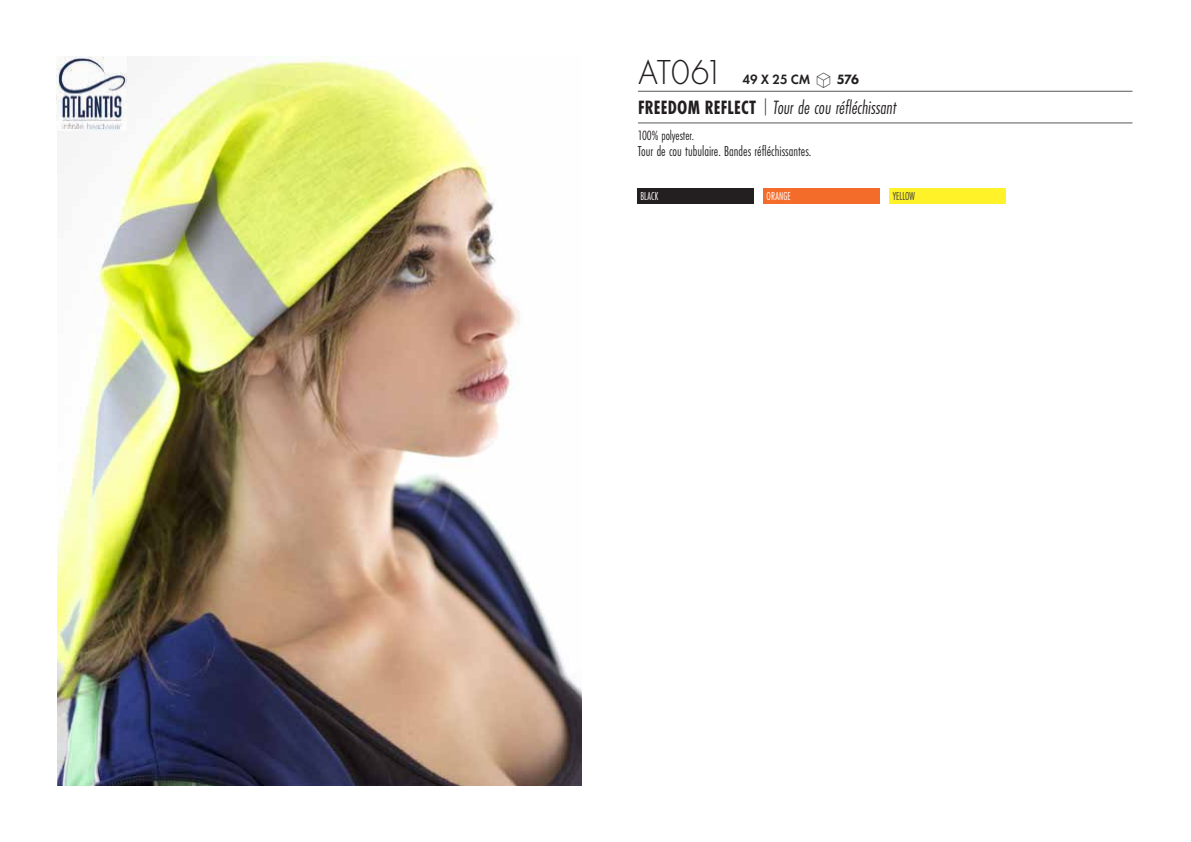
<style>
.page{position:relative;width:1191px;height:842px;background:#fff}
.page>*{position:absolute;margin:0;border:0;box-sizing:border-box;transform-origin:0 0}
.t1{font:300 36px "Futura PT";letter-spacing:-.02em;color:#231f20;scale:.95 1}
.t2{font:italic 20px "Futura PT Cond";color:#231f20;scale:.95 1}
.t3{font:15px "Futura PT Cond";color:#231f20;scale:.95 1}
.t4{font:14px "Futura PT Cond";letter-spacing:-.005em;color:#231f20;scale:.95 1}
.t5{font:600 14px "Futura PT";color:#231f20;scale:.95 1}
.t6{font:12px "Futura PT Cond";letter-spacing:.01em;color:#fff;scale:.9 1}
.t7{font:12px "Futura PT Cond";letter-spacing:.01em;color:#3e3e3f;scale:.9 1}
.s1{font-family:"Linotype Shapeshifter";font-weight:400;font-size:20px}
.s2{font-weight:800}
.s3{font-weight:700;font-style:normal}
.s4{font-family:"DIN Pro";font-weight:300;font-style:normal;font-stretch:condensed}
</style>
<div class="page">
<img style="left:57px;top:57px;width:524px;height:728px">
<img style="left:57px;top:57px;width:70px;height:74px">
<hr style="left:638px;top:91px;width:494px;height:1px;background:#57585a">
<hr style="left:638px;top:123px;width:494px;height:1px;background:#57585a">
<div style="left:637px;top:188px;width:116px;height:16px;background:#231f20"></div>
<div style="left:763px;top:188px;width:117px;height:16px;background:#f36c2a"></div>
<div style="left:890px;top:188px;width:116px;height:16px;background:#fff229"></div>
<h1 class="t1" style="left:638px;top:52px;width:91px">AT061</h1>
<p class="t5" style="left:742px;top:71px;width:124px">49 X 25 CM <span class="s1">S</span> <span class="s2">576</span></p>
<h2 class="t2" style="left:638px;top:96px;width:273px"><span class="s3">FREEDOM REFLECT</span> <span class="s4">|</span> Tour de cou réfléchissant</h2>
<p class="t4" style="left:638px;top:127px;width:61px">100% polyester.</p>
<p class="t3" style="left:638px;top:142px;width:184px">Tour de cou tubulaire. Bandes réfléchissantes.</p>
<p class="t6" style="left:640px;top:189px;width:21px">BLACK</p>
<p class="t6" style="left:766px;top:189px;width:28px">ORANGE</p>
<p class="t7" style="left:892px;top:189px;width:26px">YELLOW</p>
</div>
